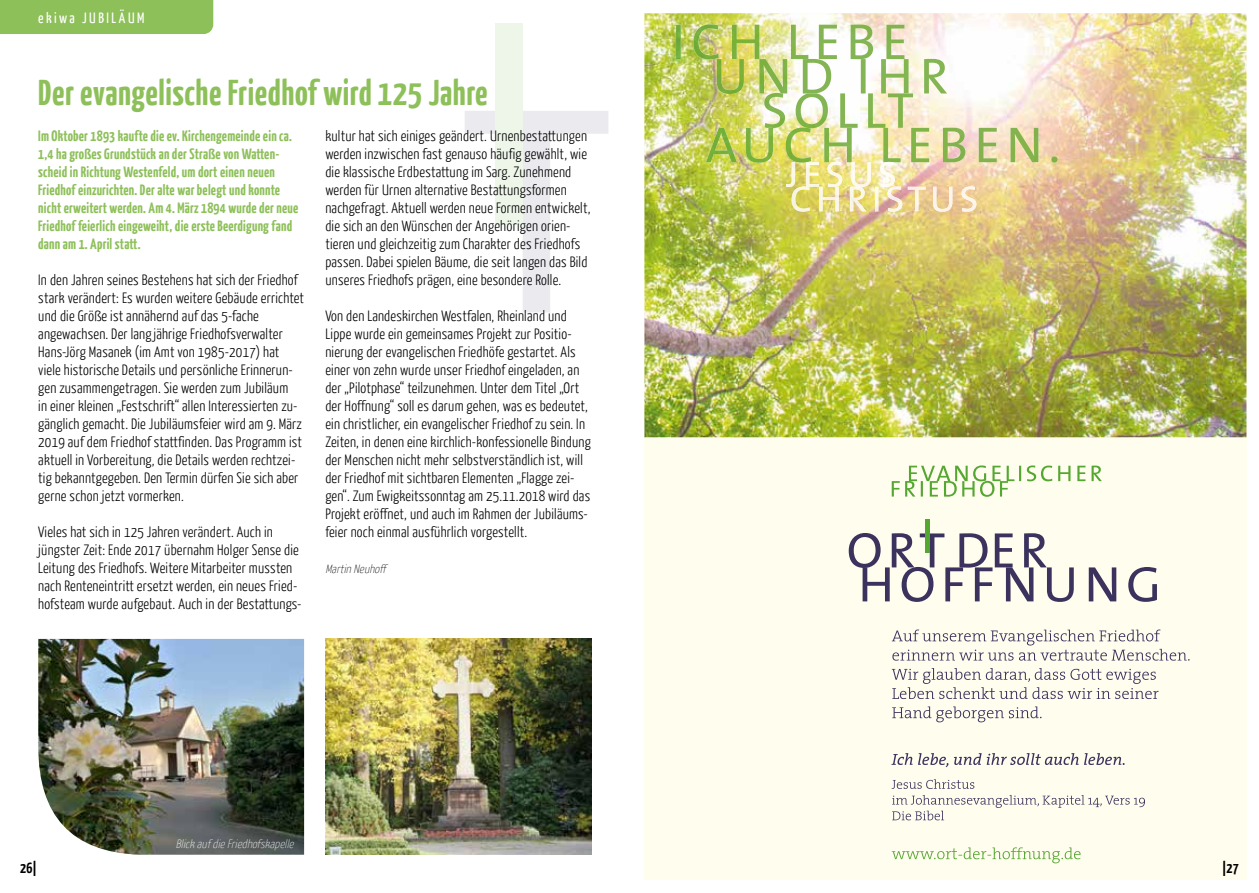
<style>
.page{position:relative;width:1259px;height:893px;background:#fff}
.page>*{position:absolute;margin:0;border:0;box-sizing:border-box;transform-origin:0 0}
.t1{font:700 36px "Yanone Kaffeesatz";letter-spacing:.015em;color:#8ec05a}
.t2{font:300 15px/18px "Yanone Kaffeesatz";letter-spacing:.015em;color:#000}
.t3{font:700 15px/18px "Yanone Kaffeesatz";letter-spacing:.015em;color:#8ec05a}
.t4{font:15px "Yanone Kaffeesatz";letter-spacing:.17em;color:#fff}
.t5{font:700 15px "Yanone Kaffeesatz";color:#000}
.t6{font:italic 100 12px "Yanone Kaffeesatz";color:#fff}
.t7{font:italic 100 12px "Yanone Kaffeesatz";color:#000}
</style>
<div class="page">
<svg style="left:465px;top:111px;width:143px;height:202px"></svg>
<div style="left:495px;top:23px;width:27px;height:202px;background:#eef6ea"></div>
<img style="left:38px;top:639px;width:266px;height:216px">
<div style="left:644px;top:13px;width:602px;height:867px;background:#fffded"></div>
<img style="left:644px;top:13px;width:602px;height:424px">
<svg style="left:892px;top:795px;width:253px;height:25px"></svg>
<svg style="left:891px;top:779px;width:83px;height:10px"></svg>
<svg style="left:891px;top:753px;width:233px;height:14px"></svg>
<svg style="left:892px;top:706px;width:149px;height:16px"></svg>
<svg style="left:891px;top:668px;width:267px;height:31px"></svg>
<svg style="left:891px;top:629px;width:298px;height:32px"></svg>
<svg style="left:891px;top:847px;width:189px;height:16px"></svg>
<img style="left:764px;top:94px;width:149px;height:34px">
<img style="left:717px;top:59px;width:230px;height:35px">
<img style="left:676px;top:24px;width:228px;height:35px">
<img style="left:706px;top:128px;width:351px;height:35px">
<img style="left:786px;top:162px;width:109px;height:25px">
<img style="left:791px;top:186px;width:185px;height:26px">
<svg style="left:848px;top:533px;width:308px;height:69px"></svg>
<svg style="left:891px;top:465px;width:211px;height:32px"></svg>
<hr style="left:925px;top:519px;width:4px;height:34px;background:#56a732">
<img style="left:325px;top:639px;width:266px;height:216px">
<div style="left:0;top:0;width:213px;height:34px;background:#8ec05a"></div>
<p class="t4" style="left:38px;top:8px;width:108px">ekiwa JUBILÄUM</p>
<h1 class="t1" style="left:38px;top:69px;width:451px">Der evangelische Friedhof wird 125 Jahre</h1>
<p class="t3" style="left:38px;top:126px;width:262px">Im Oktober 1893 kaufte die ev. Kirchengemeinde ein ca.<br>1,4 ha großes Grundstück an der Straße von Watten&shy;scheid in Richtung Westenfeld, um dort einen neuen Friedhof einzurichten. Der alte war belegt und konnte nicht erweitert werden. Am 4. März 1894 wurde der neue Friedhof feierlich eingeweiht, die erste Beerdigung fand dann am 1. April statt.</p>
<p class="t2" style="left:38px;top:271px;width:267px">In den Jahren seines Bestehens hat sich der Friedhof stark verändert: Es wurden weitere Gebäude errichtet und die Größe ist annähernd auf das 5-fache angewachsen. Der langjährige Friedhofsverwalter Hans-Jörg Masanek (im Amt von 1985-2017) hat viele historische Details und persönliche Erinnerun&shy;gen zusammengetragen. Sie werden zum Jubiläum<br>in einer kleinen „Festschrift“ allen Interessierten zu&shy;gänglich gemacht. Die Jubiläumsfeier wird am 9. März 2019 auf dem Friedhof stattfinden. Das Programm ist aktuell in Vorbereitung, die Details werden rechtzei&shy;tig bekanntgegeben. Den Termin dürfen Sie sich aber gerne schon jetzt vormerken.</p>
<p class="t2" style="left:38px;top:523px;width:265px">Vieles hat sich in 125 Jahren verändert. Auch in jüngster Zeit: Ende 2017 übernahm Holger Sense die Leitung des Friedhofs. Weitere Mitarbeiter mussten nach Renteneintritt ersetzt werden, ein neues Fried&shy;hofsteam wurde aufgebaut. Auch in der Bestattungs-</p>
<p class="t2" style="left:325px;top:127px;width:267px">kultur hat sich einiges geändert. Urnenbestattungen werden inzwischen fast genauso häufig gewählt, wie die klassische Erdbestattung im Sarg. Zunehmend werden für Urnen alternative Bestattungsformen nachgefragt. Aktuell werden neue Formen entwickelt, die sich an den Wünschen der Angehörigen orien&shy;tieren und gleichzeitig zum Charakter des Friedhofs passen. Dabei spielen Bäume, die seit langen das Bild unseres Friedhofs prägen, eine besondere Rolle.</p>
<p class="t2" style="left:325px;top:307px;width:267px">Von den Landeskirchen Westfalen, Rheinland und Lippe wurde ein gemeinsames Projekt zur Positio&shy;nierung der evangelischen Friedhöfe gestartet. Als einer von zehn wurde unser Friedhof eingeladen, an der „Pilotphase“ teilzunehmen. Unter dem Titel „Ort der Hoffnung“ soll es darum gehen, was es bedeutet, ein christlicher, ein evangelischer Friedhof zu sein. In Zeiten, in denen eine kirchlich-konfessionelle Bindung der Menschen nicht mehr selbstverständlich ist, will der Friedhof mit sichtbaren Elementen „Flagge zei&shy;gen“. Zum Ewigkeitssonntag am 25.11.2018 wird das Projekt eröffnet, und auch im Rahmen der Jubiläums&shy;feier noch einmal ausführlich vorgestellt.</p>
<p class="t7" style="left:325px;top:562px;width:62px">MartinNeuhoff</p>
<p class="t6" style="left:176px;top:836px;width:122px">Blickauf dieFriedhofskapelle</p>
<p class="t5" style="left:20px;top:858px;width:18px">26|</p>
<p class="t5" style="left:1222px;top:858px;width:18px">|27</p>
</div>
